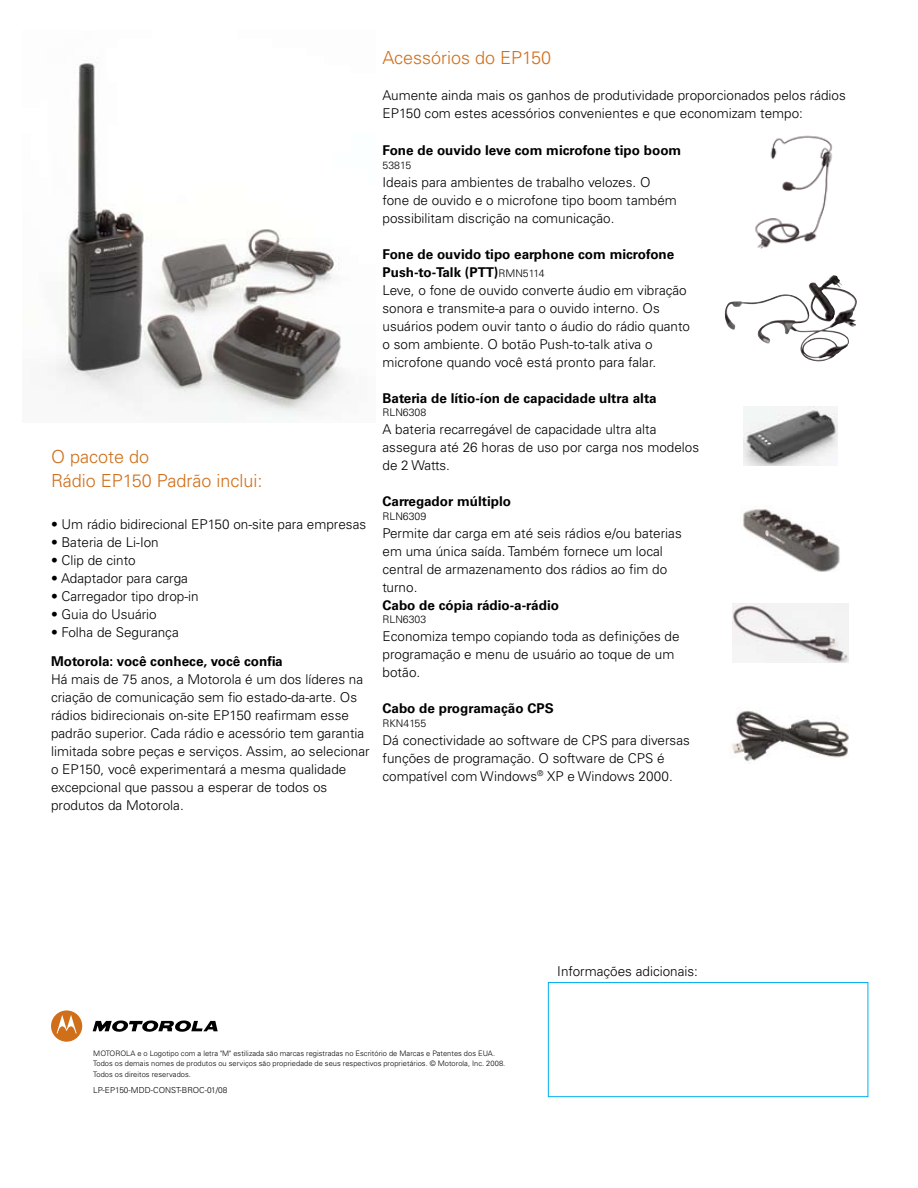
<style>
.page{position:relative;width:918px;height:1188px;background:#fff}
.page>*{position:absolute;margin:0;border:0;box-sizing:border-box;transform-origin:0 0}
.t1{font:300 18px/24px "Univers LT Std";color:#d06f1a}
.t2{font:300 13.5px/18px "Univers LT Std";color:#000}
.t3{font:700 13.5px "Univers LT Std";color:#000}
.t4{font:300 10.5px "Univers LT Std";color:#000}
.t5{font:300 8.25px "Univers LT Std";letter-spacing:.005em;color:#000}
.t6{font:300 7.5px/10.5px "Univers LT Std";letter-spacing:.005em;color:#000}
.s1{font-weight:700}
.s2{font-size:10.5px}
</style>
<div class="page">
<img style="left:743px;top:407px;width:95px;height:58px">
<img style="left:743px;top:506px;width:97px;height:66px">
<img style="left:732px;top:604px;width:117px;height:59px">
<img style="left:725px;top:275px;width:130px;height:56px">
<img style="left:732px;top:710px;width:117px;height:52px">
<img style="left:56px;top:63px;width:294px;height:360px">
<img style="left:755px;top:135px;width:78px;height:114px">
<div style="left:548px;top:982px;width:320px;height:115px;border:1px solid #00aeef"></div>
<svg style="left:51px;top:1010px;width:31px;height:32px"></svg>
<svg style="left:93px;top:1020px;width:125px;height:12px"></svg>
<h1 class="t1" style="left:51px;top:445px;width:213px">O pacote do<br>Rádio EP150 Padrão inclui:</h1>
<p class="t2" style="left:51px;top:516px;width:317px">• Um rádio bidirecional EP150 on-site para empresas</p>
<p class="t2" style="left:51px;top:534px;width:109px">• Bateria de Li-Ion</p>
<p class="t2" style="left:51px;top:552px;width:86px">• Clip de cinto</p>
<p class="t2" style="left:51px;top:570px;width:138px">• Adaptador para carga</p>
<p class="t2" style="left:51px;top:588px;width:149px">• Carregador tipo drop-in</p>
<p class="t2" style="left:51px;top:606px;width:107px">• Guia do Usuário</p>
<p class="t2" style="left:51px;top:624px;width:129px">• Folha de Segurança</p>
<p class="t3" style="left:51px;top:653px;width:233px">Motorola: você conhece, você confia</p>
<p class="t2" style="left:51px;top:670px;width:320px">Há mais de 75 anos, a Motorola é um dos líderes na criação de comunicação sem fio estado-da-arte. Os rádios bidirecionais on-site EP150 reafirmam esse padrão superior. Cada rádio e acessório tem garantia limitada sobre peças e serviços. Assim, ao selecionar o EP150, você experimentará a mesma qualidade excepcional que passou a esperar de todos os produtos da Motorola.</p>
<h1 class="t1" style="left:383px;top:46px;width:170px">Acessórios do EP150</h1>
<p class="t2" style="left:383px;top:86px;width:465px">Aumente ainda mais os ganhos de produtividade proporcionados pelos rádios<br>EP150 com estes acessórios convenientes e que economizam tempo:</p>
<p class="t3" style="left:383px;top:143px;width:300px">Fone de ouvido leve com microfone tipo boom</p>
<p class="t4" style="left:383px;top:159px;width:30px">53815</p>
<p class="t2" style="left:383px;top:173px;width:296px">Ideais para ambientes de trabalho velozes. O fone de ouvido e o microfone tipo boom também possibilitam discrição na comunicação.</p>
<p class="t2" style="left:383px;top:245px;width:309px"><span class="s1">Fone de ouvido tipo earphone com microfone Push-to-Talk (PTT)</span><span class="s2">RMN5114<br></span>Leve, o fone de ouvido converte áudio em vibração sonora e transmite-a para o ouvido interno. Os usuários podem ouvir tanto o áudio do rádio quanto o som ambiente. O botão Push-to-talk ativa o microfone quando você está pronto para falar.</p>
<p class="t3" style="left:383px;top:390px;width:276px">Bateria de lítio-íon de capacidade ultra alta</p>
<p class="t4" style="left:383px;top:406px;width:45px">RLN6308</p>
<p class="t2" style="left:383px;top:421px;width:318px">A bateria recarregável de capacidade ultra alta assegura até 26 horas de uso por carga nos modelos de 2 Watts.</p>
<p class="t3" style="left:383px;top:494px;width:130px">Carregador múltiplo</p>
<p class="t4" style="left:383px;top:510px;width:45px">RLN6309</p>
<p class="t2" style="left:383px;top:524px;width:301px">Permite dar carga em até seis rádios e/ou baterias em uma única saída. Também fornece um local central de armazenamento dos rádios ao fim do turno.</p>
<p class="t3" style="left:383px;top:597px;width:178px">Cabo de cópia rádio-a-rádio</p>
<p class="t4" style="left:383px;top:613px;width:45px">RLN6303</p>
<p class="t2" style="left:383px;top:628px;width:299px">Economiza tempo copiando toda as definições de programação e menu de usuário ao toque de um botão.</p>
<p class="t3" style="left:383px;top:701px;width:173px">Cabo de programação CPS</p>
<p class="t4" style="left:383px;top:717px;width:45px">RKN4155</p>
<p class="t2" style="left:383px;top:731px;width:309px">Dá conectividade ao software de CPS para diversas funções de programação. O software de CPS é compatível com Windows<sup>®</sup> XP e Windows 2000.</p>
<p class="t2" style="left:557px;top:963px;width:142px">Informações adicionais:</p>
<p class="t6" style="left:93px;top:1048px;width:414px">MOTOROLA e o Logotipo com a letra "M" estilizada são marcas registradas no Escritório de Marcas e Patentes dos EUA.<br>Todos os demais nomes de produtos ou serviços são propriedade de seus respectivos proprietários. © Motorola, Inc. 2008.<br>Todos os direitos reservados.</p>
<p class="t5" style="left:93px;top:1085px;width:136px">LP-EP150-MDD-CONST-BROC-01/08</p>
</div>
